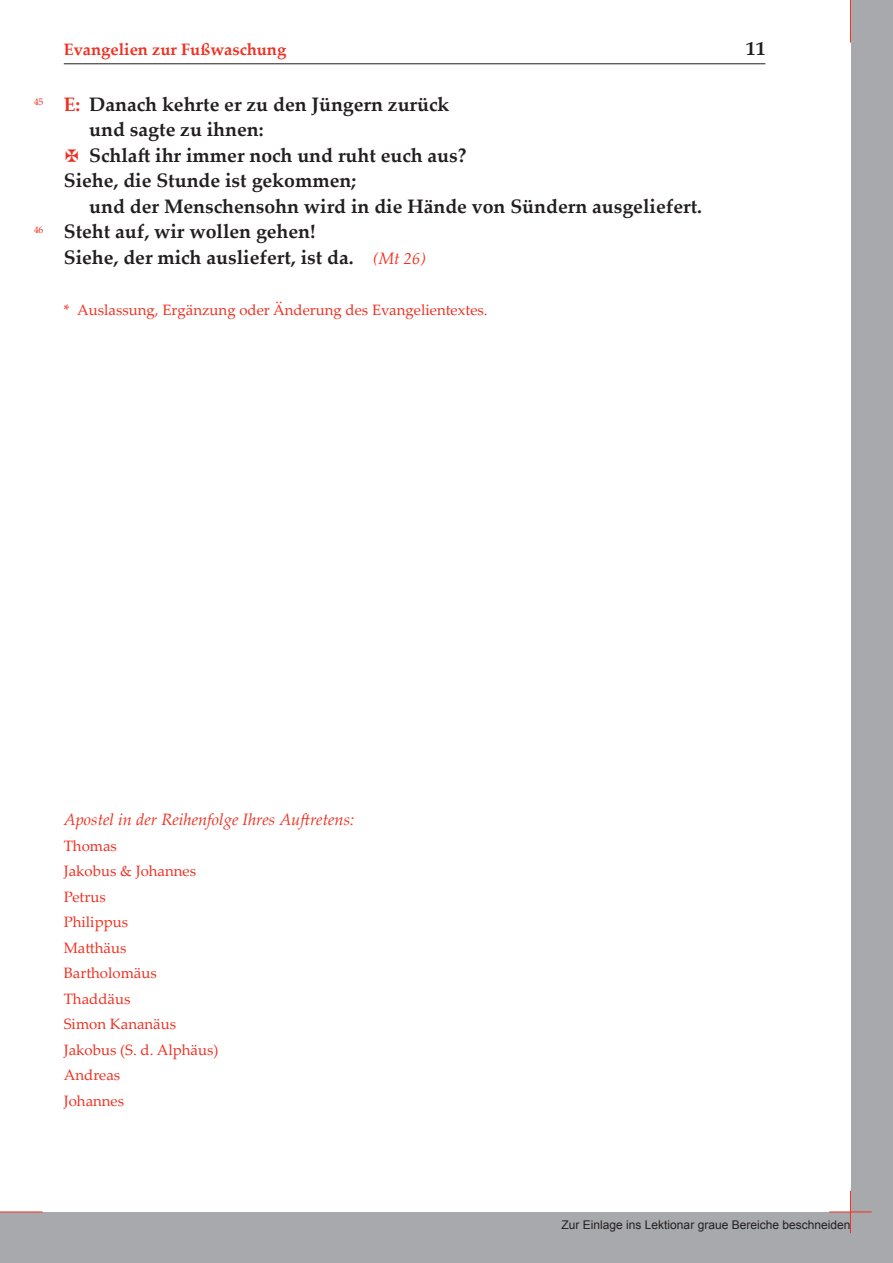
<style>
.page{position:relative;width:893px;height:1263px;background:#a8a9ad}
.page>*{position:absolute;margin:0;border:0;box-sizing:border-box;transform-origin:0 0}
.Lesetext{font:700 19.5px/25.5px "Palatino Linotype";color:#231f20}
.Lesetext_Rolle{font:700 19.5px/25.5px "Palatino Linotype";color:#231f20}
.Rubrik{font:italic 16.5px "Palatino Linotype";color:#ef3122}
.t1{font:700 16.5px "Palatino Linotype";color:#ef3122}
.Rubrik-2{font:15px "Palatino Linotype";color:#ef3122}
.t2{font:12px "Arial";color:#231f20}
.s1{color:#ef3122}
.s2{font-weight:400;font-style:italic;font-size:16.5px;color:#ef3122}
</style>
<div class="page">
<div style="left:0;top:0;width:850px;height:1212px;background:#fff"></div>
<hr style="left:850px;top:0;width:1px;height:43px;background:#ef3122">
<hr style="left:850px;top:1191px;width:1px;height:42px;background:#ef3122">
<hr style="left:829px;top:1212px;width:43px;height:1px;background:#ef3122">
<hr style="left:0;top:1212px;width:43px;height:1px;background:#ef3122">
<hr style="left:64px;top:63px;width:701px;height:1px;background:#231f20">
<p class="t1" style="left:64px;top:38px;width:224px">Evangelien zur Fußwaschung</p>
<p class="Lesetext" style="left:746px;top:35px;width:21px">11</p>
<p class="Lesetext_Rolle" style="left:89px;top:90px;width:361px;text-indent:-55px"><sup>45</sup> <span class="s1">E:</span> Danach kehrte er zu den Jüngern zurück und sagte zu ihnen:</p>
<p class="Lesetext" style="left:89px;top:142px;width:379px">Schlaft ihr immer noch und ruht euch aus?</p>
<p class="Lesetext" style="left:89px;top:167px;width:614px;text-indent:-26px">Siehe, die Stunde ist gekommen;<br>und der Menschensohn wird in die Hände von Sündern ausgeliefert.</p>
<p class="Lesetext" style="left:34px;top:218px;width:283px"><sup>46</sup> Steht auf, wir wollen gehen!</p>
<p class="Lesetext" style="left:64px;top:244px;width:364px">Siehe, der mich ausliefert, ist da. <span class="s2">(Mt 26)</span></p>
<p class="Rubrik-2" style="left:64px;top:299px;width:425px">* Auslassung, Ergänzung oder Änderung des Evangelientextes.</p>
<p class="Rubrik" style="left:64px;top:808px;width:292px">Apostel in der Reihenfolge Ihres Auftretens:</p>
<p class="Rubrik-2" style="left:64px;top:835px;width:55px">Thomas</p>
<p class="Rubrik-2" style="left:64px;top:860px;width:134px">Jakobus &amp; Johannes</p>
<p class="Rubrik-2" style="left:64px;top:886px;width:43px">Petrus</p>
<p class="Rubrik-2" style="left:64px;top:911px;width:66px">Philippus</p>
<p class="Rubrik-2" style="left:64px;top:937px;width:64px">Matthäus</p>
<p class="Rubrik-2" style="left:64px;top:962px;width:95px">Bartholomäus</p>
<p class="Rubrik-2" style="left:64px;top:988px;width:68px">Thaddäus</p>
<p class="Rubrik-2" style="left:64px;top:1013px;width:114px">Simon Kananäus</p>
<p class="Rubrik-2" style="left:64px;top:1039px;width:156px">Jakobus (S. d. Alphäus)</p>
<p class="Rubrik-2" style="left:64px;top:1064px;width:58px">Andreas</p>
<p class="Rubrik-2" style="left:64px;top:1090px;width:62px">Johannes</p>
<p class="t2" style="left:562px;top:1217px;width:290px">Zur Einlage ins Lektionar graue Bereiche beschneiden</p>
</div>
